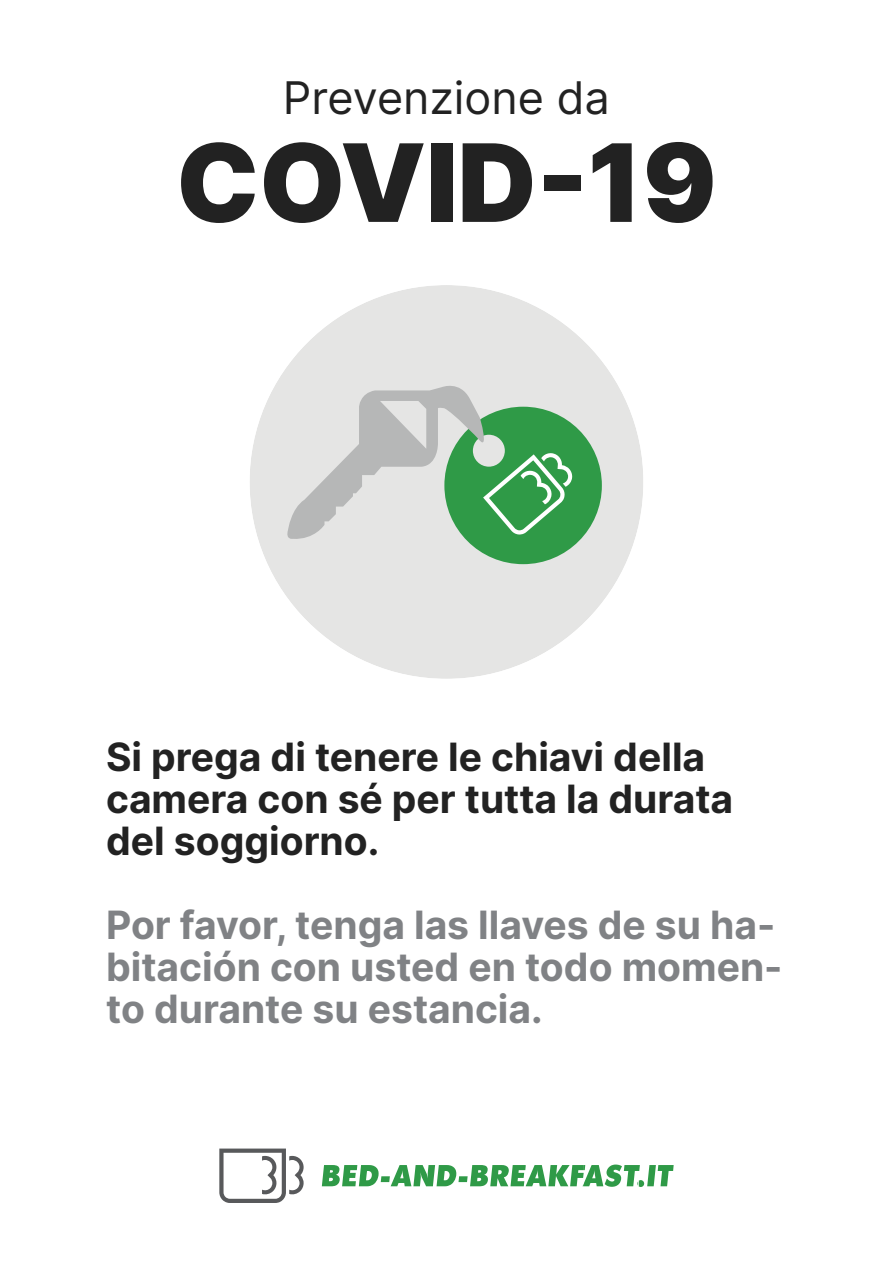
<style>
.page{position:relative;width:893px;height:1263px;background:#fff}
.page>*{position:absolute;margin:0;border:0;box-sizing:border-box;transform-origin:0 0}
.t1{font:900 108px "Inter";color:#222}
.t2{font:45px "Inter";color:#222}
.t3{font:700 39px/42px "Inter";color:#808285}
.t4{font:700 39px/42px "Inter";color:#222}
</style>
<div class="page">
<div style="left:250px;top:285px;width:393px;height:394px;background:#e5e5e4;border-radius:50%"></div>
<svg style="left:287px;top:386px;width:315px;height:178px"></svg>
<svg style="left:322px;top:1164px;width:352px;height:23px"></svg>
<svg style="left:219px;top:1148px;width:85px;height:55px"></svg>
<p class="t2" style="left:283px;top:65px;width:329px">Prevenzione da</p>
<h1 class="t1" style="left:176px;top:104px;width:542px">COVID-19</h1>
<p class="t4" style="left:106px;top:734px;width:629px">Si prega di tenere le chiavi della camera con sé per tutta la durata del soggiorno.</p>
<p class="t3" style="left:106px;top:902px;width:678px">Por favor, tenga las llaves de su ha&shy;bitación con usted en todo momen&shy;to durante su estancia.</p>
</div>
